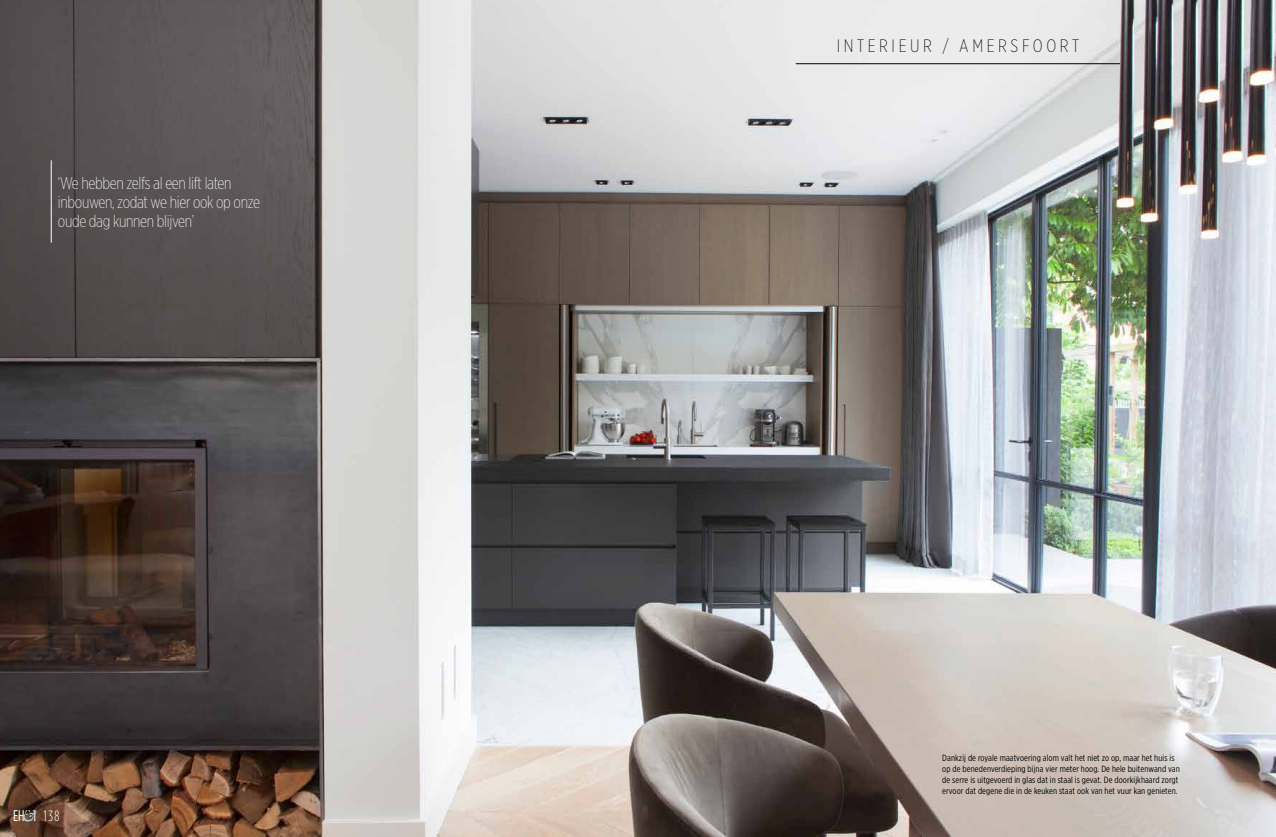
<style>
.page{position:relative;width:1276px;height:837px;background:#fff}
.page>*{position:absolute;margin:0;border:0;box-sizing:border-box;transform-origin:0 0}
.t1{font:200 18px "Gotham X Narrow";letter-spacing:.2em;color:#000}
.t2{font:200 17px/19px "Gotham X Narrow";letter-spacing:-.02em;color:#fff}
.t3{font:15.4px "Gotham Condensed";color:#fff}
.t4{font:9px/11px "Gotham X Narrow";letter-spacing:.01em;color:#000}
.s1{font-weight:300;font-size:14.9px}
</style>
<div class="page">
<img style="left:0;top:0;width:1276px;height:836px">
<svg style="left:23px;top:810px;width:13px;height:11px"></svg>
<hr style="left:51px;top:160px;width:1px;height:82px;background:#fff">
<hr style="left:796px;top:63px;width:324px;height:1px;background:#000">
<h2 class="t2" style="left:58px;top:173px;width:204px">‘We hebben zelfs al een lift laten inbouwen, zodat we hier ook op onze oude dag kunnen blijven’</h2>
<h3 class="t3" style="left:13px;top:806px;width:48px">EH I <span class="s1">138</span></h3>
<h1 class="t1" style="left:836px;top:35px;width:244px">INTERIEUR / AMERSFOORT</h1>
<p class="t4" style="left:942px;top:752px;width:239px">Dankzij de royale maatvoering alom valt het niet zo op, maar het huis is op de benedenverdieping bijna vier meter hoog. De hele buitenwand van de serre is uitgevoerd in glas dat in staal is gevat. De doorkijkhaard zorgt ervoor dat degene die in de keuken staat ook van het vuur kan genieten.</p>
</div>
